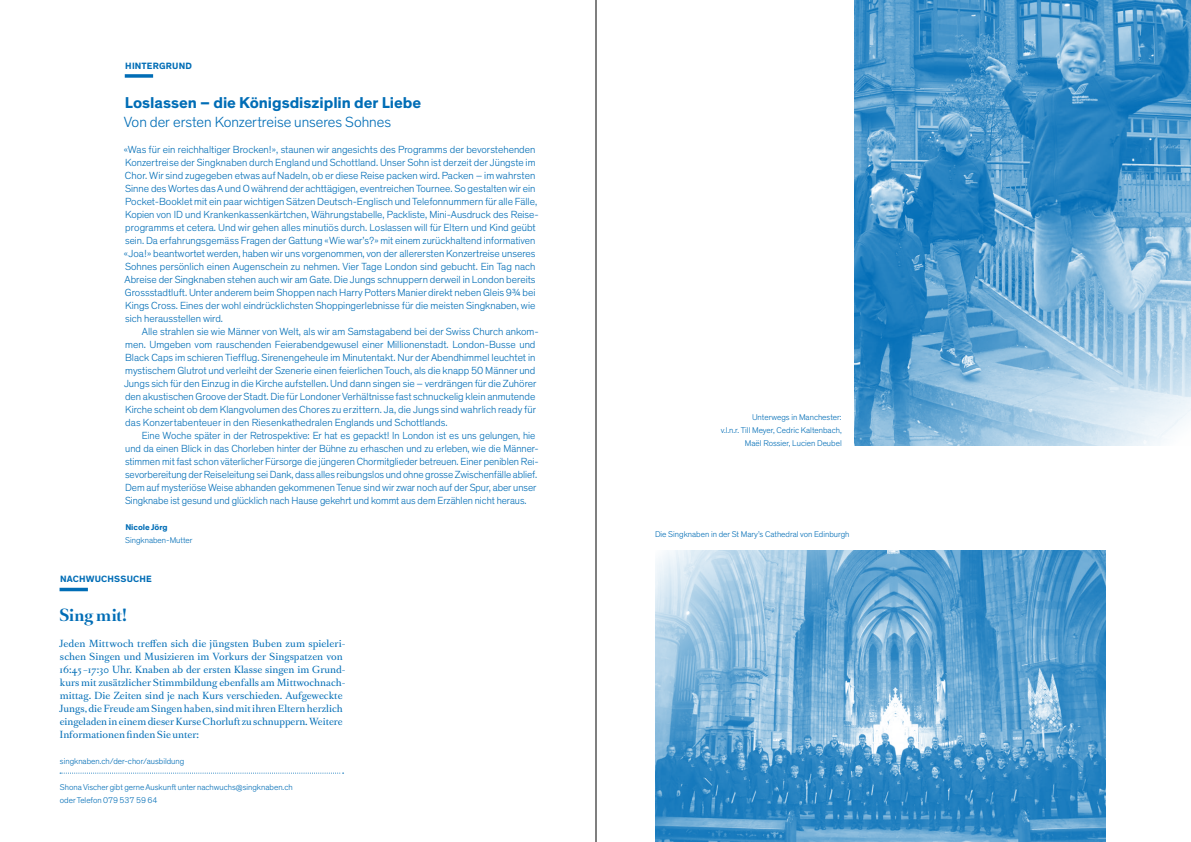
<style>
.page{position:relative;width:1191px;height:842px;background:#fff}
.page>*{position:absolute;margin:0;border:0;box-sizing:border-box;transform-origin:0 0}
.t1{font:700 16px "Theinhardt";color:#006db6}
.t2{font:300 15px "Theinhardt";letter-spacing:-.005em;color:#006db6}
.t3{font:700 15px "Romain BP Headline";letter-spacing:.01em;color:#006db6}
.t4{font:300 10.5px/13px "Theinhardt";color:#006db6}
.t5{font:9.3px/13px "Romain BP Text";color:#006db6}
.t6{font:700 9.3px "Theinhardt";letter-spacing:.015em;color:#006db6}
.t7{font:300 8.5px/13px "Theinhardt";color:#006db6;text-align:right}
.t8{font:700 8.5px "Theinhardt";color:#006db6}
</style>
<div class="page">
<img style="left:854px;top:0;width:337px;height:446px">
<img style="left:655px;top:550px;width:450px;height:292px">
<hr style="left:596px;top:0;width:1px;height:842px;background:#000">
<hr style="left:60px;top:588px;width:28px;height:3px;background:#006db6">
<svg style="left:60px;top:773px;width:283px;height:1px"></svg>
<svg style="left:125px;top:74px;width:28px;height:4px"></svg>
<p class="t6" style="left:125px;top:60px;width:68px">HINTERGRUND</p>
<h1 class="t1" style="left:125px;top:92px;width:298px">Loslassen – die Königsdisziplin der Liebe</h1>
<h2 class="t2" style="left:124px;top:113px;width:269px">Von der ersten Konzertreise unseres Sohnes</h2>
<p class="t4" style="left:124px;top:143px;width:416px">«Was für ein reichhaltiger Brocken ! », staunen wir angesichts des Programms der bevorstehenden Konzertreise der Singknaben durch England und Schottland. Unser Sohn ist derzeit der Jüngste im Chor. Wir sind zugegeben etwas auf Nadeln, ob er diese Reise packen wird. Packen – im wahrsten Sinne des Wortes das A und O während der achttägigen, eventreichen Tournee. So gestalten wir ein Pocket-Booklet mit ein paar wichtigen Sätzen Deutsch-Englisch und Telefonnummern für alle Fälle, Kopien von ID und Krankenkassenkärtchen, Währungstabelle, Packliste, Mini-Ausdruck des Reise&shy;programms et cetera. Und wir gehen alles minutiös durch. Loslassen will für Eltern und Kind geübt sein. Da erfahrungsgemäss Fragen der Gattung « Wie war’s ? » mit einem zurückhaltend informativen « Joa ! » beantwortet werden, haben wir uns vorgenommen, von der allerersten Konzertreise unseres Sohnes persönlich einen Augenschein zu nehmen. Vier Tage London sind gebucht. Ein Tag nach Abreise der Singknaben stehen auch wir am Gate. Die Jungs schnuppern derweil in London bereits Grossstadtluft. Unter anderem beim Shoppen nach Harry Potters Manier direkt neben Gleis 9¾ bei Kings Cross. Eines der wohl eindrücklichsten Shoppingerlebnisse für die meisten Singknaben, wie sich herausstellen wird.</p>
<p class="t4" style="left:124px;top:325px;width:416px;text-indent:18px">Alle strahlen sie wie Männer von Welt, als wir am Samstagabend bei der Swiss Church ankom&shy;men. Umgeben vom rauschenden Feierabendgewusel einer Millionenstadt. London-Busse und Black Caps im schieren Tiefflug. Sirenengeheule im Minutentakt. Nur der Abendhimmel leuchtet in mystischem Glutrot und verleiht der Szenerie einen feierlichen Touch, als die knapp 50 Männer und Jungs sich für den Einzug in die Kirche aufstellen. Und dann singen sie – verdrängen für die Zuhörer den akustischen Groove der Stadt. Die für Londoner Verhältnisse fast schnuckelig klein anmutende Kirche scheint ob dem Klangvolumen des Chores zu erzittern. Ja, die Jungs sind wahrlich ready für das Konzertabenteuer in den Riesenkathedralen Englands und Schottlands.</p>
<p class="t4" style="left:125px;top:429px;width:415px;text-indent:17px">Eine Woche später in der Retrospektive: Er hat es gepackt! In London ist es uns gelungen, hie und da einen Blick in das Chorleben hinter der Bühne zu erhaschen und zu erleben, wie die Männer&shy;stimmen mit fast schon väterlicher Fürsorge die jüngeren Chormitglieder betreuen. Einer peniblen Rei&shy;sevorbereitung der Reiseleitung sei Dank, dass alles reibungslos und ohne grosse Zwischenfälle ablief.<br>Dem auf mysteriöse Weise abhanden gekommenen Tenue sind wir zwar noch auf der Spur, aber unser Singknabe ist gesund und glücklich nach Hause gekehrt und kommt aus dem Erzählen nicht heraus.</p>
<p class="t8" style="left:125px;top:522px;width:44px">Nicole Jörg</p>
<p class="t7" style="left:125px;top:534px;width:69px">Singknaben-Mutter</p>
<p class="t6" style="left:60px;top:573px;width:93px">NACHWUCHSSUCHE</p>
<h2 class="t3" style="left:60px;top:607px;width:68px">Sing mit!</h2>
<p class="t5" style="left:59px;top:636px;width:288px">Jeden Mittwoch treffen sich die jüngsten Buben zum spieleri&shy;schen Singen und Musizieren im Vorkurs der Singspatzen von 16:45–17:30 Uhr. Knaben ab der ersten Klasse singen im Grund&shy;kurs mit zusätzlicher Stimmbildung ebenfalls am Mittwochnach&shy;mittag. Die Zeiten sind je nach Kurs verschieden. Aufgeweckte Jungs, die Freude am Singen haben, sind mit ihren Eltern herzlich eingeladen in einem dieser Kurse Chorluft zu schnuppern. Weitere Informationen finden Sie unter:</p>
<p class="t7" style="left:60px;top:755px;width:126px">singknaben.ch/der-chor/ausbildung</p>
<p class="t7" style="left:60px;top:781px;width:234px;text-align:left">Shona Vischer gibt gerne Auskunft unter nachwuchs@singknaben.ch oder Telefon 079 537 59 64</p>
<p class="t7" style="left:720px;top:410px;width:122px">Unterwegs in Manchester:<br>v.l.n.r. Till Meyer, Cedric Kaltenbach,<br>Maël Rossier, Lucien Deubel</p>
<p class="t7" style="left:655px;top:527px;width:196px">Die Singknaben in der St Mary’s Cathedral von Edinburgh</p>
</div>
